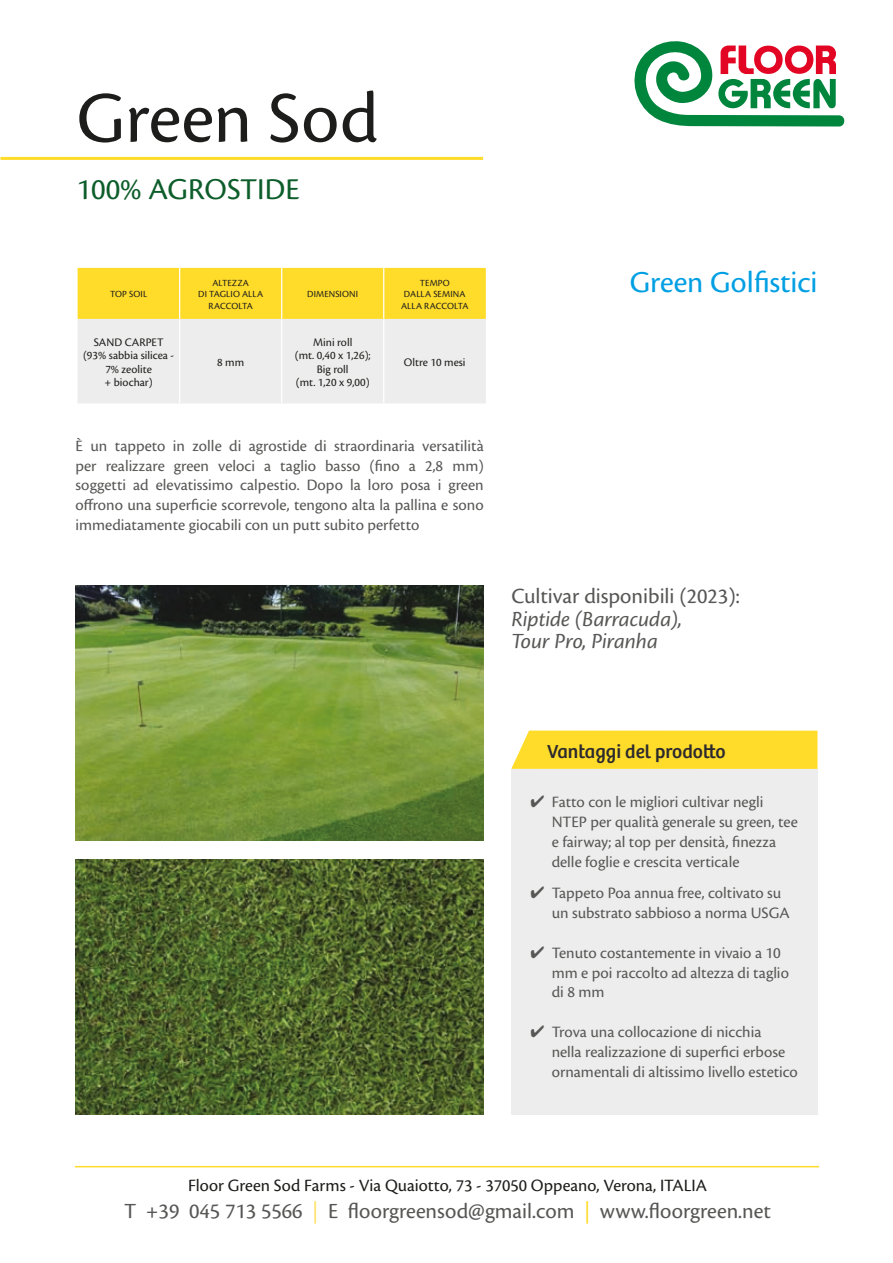
<style>
.page{position:relative;width:893px;height:1263px;background:#fff}
.page>*{position:absolute;margin:0;border:0;box-sizing:border-box;transform-origin:0 0}
.t1{font:75px "Cronos Pro";color:#1d1d1b}
.t2{font:31.5px "Cronos Pro";color:#009fe3}
.t3{font:31.5px "Cronos Pro";color:#0d5d2b}
.t4{font:22.5px "Cronos Pro";color:#575756}
.t5{font:italic 22.5px/22.5px "Cronos Pro";letter-spacing:-.005em;color:#575756}
.t6{font:19.5px "Bree";color:#2c2a2d}
.t7{font:18px "Cronos Pro";color:#1d1d1b}
.t8{font:16.5px/19.8px "Cronos Pro";color:#575756}
.t9{font:12px/13.5px "Cronos Pro";color:#1d1d1b;text-align:center}
.t10{font:9.75px/11.7px "Cronos Pro";letter-spacing:.01em;color:#1d1d1b;text-align:center}
.s1{color:#ffe266}
.s2{color:#ffdb2a}
</style>
<div class="page">
<hr style="left:0;top:157px;width:483px;height:3px;background:#ffdb2a">
<svg style="left:634px;top:41px;width:211px;height:86px"></svg>
<hr style="left:75px;top:1166px;width:744px;height:1px;background:#ffdb2a">
<svg style="left:78px;top:268px;width:408px;height:135px;background:#f3e6a3"></svg>
<hr style="left:179px;top:268px;width:1px;height:51px;background:#fff">
<hr style="left:281px;top:268px;width:1px;height:51px;background:#fff">
<hr style="left:383px;top:268px;width:1px;height:51px;background:#fff">
<hr style="left:179px;top:319px;width:1px;height:84px;background:#fff">
<hr style="left:281px;top:319px;width:1px;height:84px;background:#fff">
<hr style="left:383px;top:319px;width:1px;height:84px;background:#fff">
<div style="left:511px;top:769px;width:306px;height:345px;background:#ededed"></div>
<svg style="left:511px;top:730px;width:306px;height:39px;background:#ffdc34"></svg>
<img style="left:75px;top:586px;width:409px;height:255px">
<img style="left:75px;top:859px;width:409px;height:255px">
<h1 class="t1" style="left:77px;top:75px;width:304px">Green Sod</h1>
<h2 class="t3" style="left:77px;top:171px;width:224px">100% AGROSTIDE</h2>
<p class="t10" style="left:110px;top:288px;width:39px">TOP SOIL</p>
<p class="t10" style="left:198px;top:277px;width:66px">ALTEZZA<br>DI TAGLIO ALLA<br>RACCOLTA</p>
<p class="t10" style="left:307px;top:288px;width:52px">DIMENSIONI</p>
<p class="t10" style="left:401px;top:277px;width:69px">TEMPO<br>DALLA SEMINA<br>ALLA RACCOLTA</p>
<p class="t9" style="left:83px;top:335px;width:93px">SAND CARPET (93% sabbia silicea -<br>7% zeolite<br>+ biochar)</p>
<p class="t9" style="left:295px;top:335px;width:77px">Mini roll<br>(mt. 0,40 x 1,26);<br>Big roll<br>(mt. 1,20 x 9,00)</p>
<p class="t9" style="left:404px;top:355px;width:63px">Oltre 10 mesi</p>
<p class="t9" style="left:217px;top:355px;width:29px">8 mm</p>
<p class="t8" style="left:75px;top:436px;width:410px;text-align:justify">È un tappeto in zolle di agrostide di straordinaria versatilità per realizzare green veloci a taglio basso (fino a 2,8 mm) soggetti ad elevatissimo calpestio. Dopo la loro posa i green offrono una superficie scorrevole, tengono alta la pallina e sono immediatamente giocabili con un putt subito perfetto</p>
<h2 class="t2" style="left:630px;top:265px;width:189px">Green Golfistici</h2>
<h3 class="t4" style="left:511px;top:583px;width:230px">Cultivar disponibili (2023):</h3>
<h3 class="t5" style="left:511px;top:608px;width:172px">Riptide (Barracuda),<br>Tour Pro, Piranha</h3>
<p class="t6" style="left:547px;top:740px;width:180px">Vantaggi del prodotto</p>
<p class="t8" style="left:552px;top:792px;width:248px;text-indent:-21px">✔ Fatto con le migliori cultivar negli NTEP per qualità generale su green, tee e fairway; al top per densità, finezza delle foglie e crescita verticale</p>
<p class="t8" style="left:552px;top:883px;width:240px;text-indent:-21px">✔ Tappeto Poa annua free, coltivato su un substrato sabbioso a norma USGA</p>
<p class="t8" style="left:552px;top:943px;width:239px;text-indent:-21px">✔ Tenuto costantemente in vivaio a 10 mm e poi raccolto ad altezza di taglio di 8 mm</p>
<p class="t8" style="left:552px;top:1022px;width:248px;text-indent:-21px">✔ Trova una collocazione di nicchia<br>nella realizzazione di superfici erbose ornamentali di altissimo livello estetico</p>
<p class="t7" style="left:188px;top:1175px;width:521px">Floor Green Sod Farms - Via Quaiotto, 73 - 37050 Oppeano, Verona, ITALIA</p>
<h3 class="t4" style="left:124px;top:1198px;width:648px">T +39 045 713 5566 <span class="s1">|</span> E floorgreensod@gmail.com <span class="s2">|</span> www.floorgreen.net</h3>
</div>
